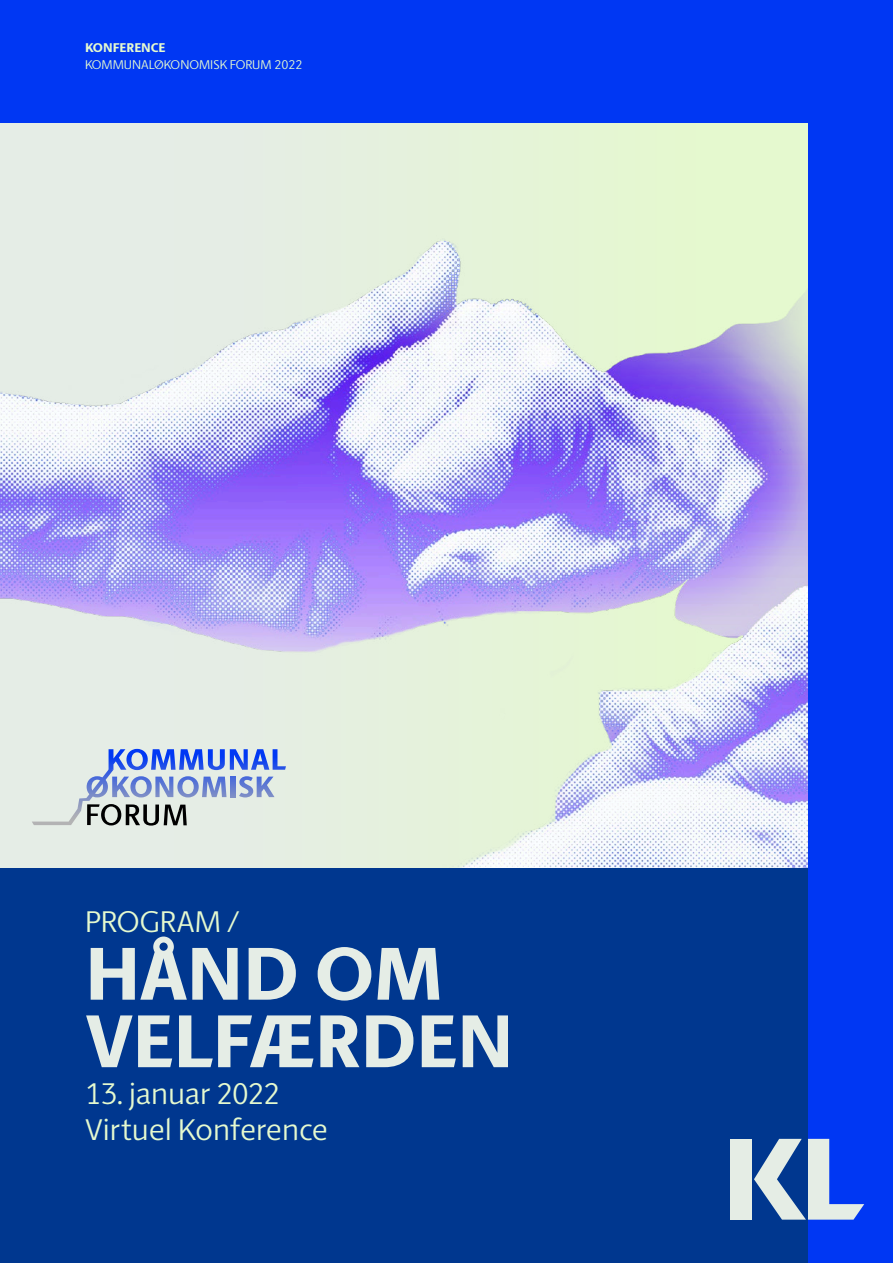
<style>
.page{position:relative;width:893px;height:1263px;background:#0037f3}
.page>*{position:absolute;margin:0;border:0;box-sizing:border-box;transform-origin:0 0}
.Forside_OVERSKRIFT1{font:800 75px/67.5px "ID Sans";letter-spacing:-.005em;color:#e5ede6}
.Forside_OVERSKRIFT2{font:300 30px/36px "ID Sans";color:#e5f9cf}
.Forside_TOP2_-_SANS{font:300 12.75px "ID Sans";color:#e5f9cf}
.Forside_TOP2_-_SANS-2{font:800 12.75px "ID Sans";color:#e5f9cf}
</style>
<div class="page">
<div style="left:0;top:867px;width:808px;height:396px;background:#00378f"></div>
<div style="left:0;top:123px;width:808px;height:744px;background:#e5ede6"></div>
<div style="left:175px;top:123px;width:633px;height:744px;background:#e5f3d9"></div>
<img style="left:0;top:223px;width:808px;height:644px">
<svg style="left:32px;top:749px;width:254px;height:77px"></svg>
<div style="left:731px;top:1139px;width:21px;height:80px;background:#e5ede5"></div>
<svg style="left:754px;top:1139px;width:110px;height:80px"></svg>
<p class="Forside_TOP2_-_SANS-2" style="left:85px;top:40px;width:82px">KONFERENCE</p>
<p class="Forside_TOP2_-_SANS" style="left:85px;top:57px;width:219px">KOMMUNALØKONOMISK FORUM 2022</p>
<h2 class="Forside_OVERSKRIFT2" style="left:85px;top:904px;width:156px">PROGRAM /</h2>
<h1 class="Forside_OVERSKRIFT1" style="left:85px;top:940px;width:430px">HÅND OM<br>VELFÆRDEN</h1>
<h2 class="Forside_OVERSKRIFT2" style="left:85px;top:1075px;width:244px">13. januar 2022<br>Virtuel Konference</h2>
</div>
